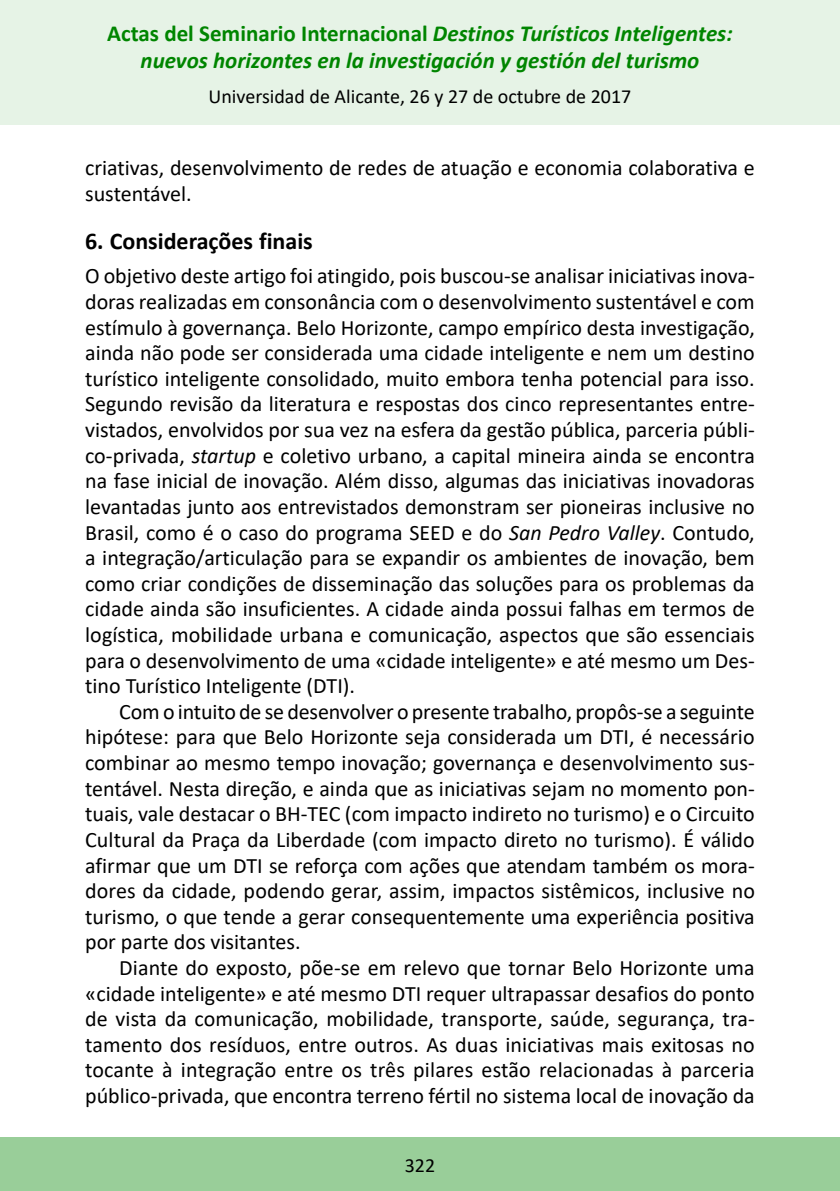
<style>
.page{position:relative;width:840px;height:1191px;background:#fff}
.page>*{position:absolute;margin:0;border:0;box-sizing:border-box;transform-origin:0 0}
.t1{font:700 24px "Calibri";color:#000}
.t2{font:italic 700 23px/27.6px "Calibri";color:#008500;text-align:center}
.t3{font:22px/25.6px "Calibri";color:#000;text-align:justify}
.t4{font:20px "Calibri";color:#000}
.s1{font-style:normal}
.s2{font-style:italic}
</style>
<div class="page">
<div style="left:0;top:0;width:839px;height:125px;background:#e6f3e6"></div>
<div style="left:0;top:1137px;width:839px;height:54px;background:#99ce99"></div>
<p class="t2" style="left:107px;top:19px;width:626px"><span class="s1">Actas del Seminario Internacional</span> Destinos Turísticos Inteligentes: nuevos horizontes en la investigación y gestión del turismo</p>
<p class="t4" style="left:208px;top:82px;width:424px">Universidad de Alicante, 26 y 27 de octubre de 2017</p>
<p class="t3" style="left:85px;top:155px;width:670px">criativas, desenvolvimento de redes de atuação e economia colaborativa e sustentável.</p>
<p class="t1" style="left:85px;top:224px;width:229px">6. Considerações finais</p>
<p class="t3" style="left:85px;top:263px;width:671px">O objetivo deste artigo foi atingido, pois buscou-se analisar iniciativas inova&shy;doras realizadas em consonância com o desenvolvimento sustentável e com estímulo à governança. Belo Horizonte, campo empírico desta investigação, ainda não pode ser considerada uma cidade inteligente e nem um destino turístico inteligente consolidado, muito embora tenha potencial para isso.<br>Segundo revisão da literatura e respostas dos cinco representantes entre&shy;vistados, envolvidos por sua vez na esfera da gestão pública, parceria públi&shy;co-privada, <span class="s2">startup</span> e coletivo urbano, a capital mineira ainda se encontra na fase inicial de inovação. Além disso, algumas das iniciativas inovadoras levantadas junto aos entrevistados demonstram ser pioneiras inclusive no Brasil, como é o caso do programa SEED e do <span class="s2">San Pedro Valley</span>. Contudo, a integração/articulação para se expandir os ambientes de inovação, bem como criar condições de disseminação das soluções para os problemas da cidade ainda são insuficientes. A cidade ainda possui falhas em termos de logística, mobilidade urbana e comunicação, aspectos que são essenciais para o desenvolvimento de uma «cidade inteligente» e até mesmo um Des&shy;tino Turístico Inteligente (DTI).</p>
<p class="t3" style="left:85px;top:698px;width:671px;text-indent:34px">Com o intuito de se desenvolver o presente trabalho, propôs-se a seguinte hipótese: para que Belo Horizonte seja considerada um DTI, é necessário combinar ao mesmo tempo inovação; governança e desenvolvimento sus&shy;tentável. Nesta direção, e ainda que as iniciativas sejam no momento pon&shy;tuais, vale destacar o BH-TEC (com impacto indireto no turismo) e o Circuito Cultural da Praça da Liberdade (com impacto direto no turismo). É válido afirmar que um DTI se reforça com ações que atendam também os mora&shy;dores da cidade, podendo gerar, assim, impactos sistêmicos, inclusive no turismo, o que tende a gerar consequentemente uma experiência positiva por parte dos visitantes.</p>
<p class="t3" style="left:85px;top:954px;width:670px;text-indent:34px">Diante do exposto, põe-se em relevo que tornar Belo Horizonte uma «cidade inteligente» e até mesmo DTI requer ultrapassar desafios do ponto de vista da comunicação, mobilidade, transporte, saúde, segurança, tra&shy;tamento dos resíduos, entre outros. As duas iniciativas mais exitosas no tocante à integração entre os três pilares estão relacionadas à parceria público-privada, que encontra terreno fértil no sistema local de inovação da</p>
<p class="t4" style="left:404px;top:1151px;width:32px">322</p>
</div>
